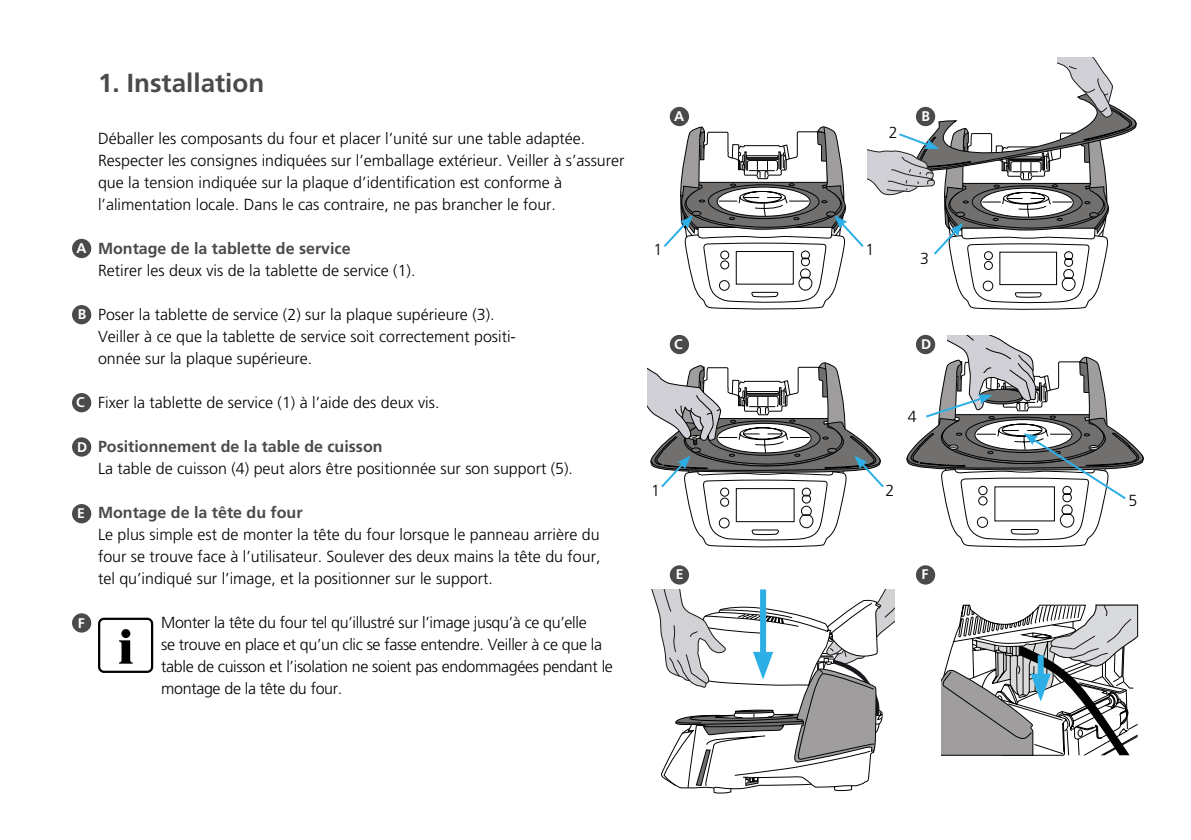
<style>
.page{position:relative;width:1191px;height:840px;background:#fff}
.page>*{position:absolute;margin:0;border:0;box-sizing:border-box;transform-origin:0 0}
.t1{font:700 26px "Frutiger";color:#4a4a49}
.t2{font:300 16px/22px "Frutiger";color:#000}
.t3{font:300 16px/22px "Frutiger";letter-spacing:-.02em;color:#000}
.t4{font:700 16px "Frutiger";color:#4a4a49}
.t5{font:700 14px "Frutiger";color:#fff}
</style>
<div class="page">
<svg style="left:647px;top:57px;width:497px;height:737px"></svg>
<div style="left:670px;top:107px;width:19px;height:19px;background:#4a4a49;border-radius:50%"></div>
<div style="left:670px;top:334px;width:19px;height:20px;background:#4a4a49;border-radius:50%"></div>
<div style="left:670px;top:565px;width:19px;height:19px;background:#4a4a49;border-radius:50%"></div>
<div style="left:916px;top:107px;width:19px;height:19px;background:#4a4a49;border-radius:50%"></div>
<div style="left:916px;top:334px;width:19px;height:20px;background:#4a4a49;border-radius:50%"></div>
<div style="left:916px;top:565px;width:19px;height:19px;background:#4a4a49;border-radius:50%"></div>
<div style="left:98px;top:617px;width:55px;height:55px;border:2px solid #000;border-radius:5px"></div>
<svg style="left:119px;top:629px;width:14px;height:34px"></svg>
<div style="left:72px;top:239px;width:19px;height:19px;background:#4a4a49;border-radius:50%"></div>
<div style="left:72px;top:305px;width:19px;height:19px;background:#4a4a49;border-radius:50%"></div>
<div style="left:72px;top:393px;width:19px;height:19px;background:#4a4a49;border-radius:50%"></div>
<div style="left:72px;top:437px;width:19px;height:19px;background:#4a4a49;border-radius:50%"></div>
<div style="left:72px;top:503px;width:19px;height:20px;background:#4a4a49;border-radius:50%"></div>
<div style="left:72px;top:613px;width:19px;height:19px;background:#4a4a49;border-radius:50%"></div>
<p class="t5" style="left:76px;top:240px;width:12px">A</p>
<p class="t5" style="left:78px;top:306px;width:10px">B</p>
<p class="t5" style="left:76px;top:394px;width:10px">C</p>
<p class="t5" style="left:77px;top:438px;width:12px">D</p>
<p class="t5" style="left:77px;top:505px;width:9px">E</p>
<p class="t5" style="left:78px;top:614px;width:8px">F</p>
<h1 class="t1" style="left:98px;top:67px;width:168px">1. Installation</h1>
<p class="t2" style="left:98px;top:127px;width:528px">Déballer les composants du four et placer l’unité sur une table adaptée.<br>Respecter les consignes indiquées sur l’emballage extérieur. Veiller à s’assurer que la tension indiquée sur la plaque d’identification est conforme à l’alimentation locale. Dans le cas contraire, ne pas brancher le four.</p>
<p class="t4" style="left:98px;top:239px;width:254px">Montage de la tablette de service</p>
<p class="t2" style="left:98px;top:259px;width:319px">Retirer les deux vis de la tablette de service (1).</p>
<p class="t2" style="left:98px;top:303px;width:419px">Poser la tablette de service (2) sur la plaque supérieure (3).<br>Veiller à ce que la tablette de service soit correctement positi&shy;onnée sur la plaque supérieure.</p>
<p class="t2" style="left:98px;top:391px;width:343px">Fixer la tablette de service (1) à l’aide des deux vis.</p>
<p class="t4" style="left:98px;top:437px;width:286px">Positionnement de la table de cuisson</p>
<p class="t2" style="left:98px;top:457px;width:476px">La table de cuisson (4) peut alors être positionnée sur son support (5).</p>
<p class="t4" style="left:98px;top:503px;width:206px">Montage de la tête du four</p>
<p class="t2" style="left:98px;top:523px;width:504px;text-align:justify">Le plus simple est de monter la tête du four lorsque le panneau arrière du four se trouve face à l’utilisateur. Soulever des deux mains la tête du four, tel qu’indiqué sur l’image, et la positionner sur le support.</p>
<p class="t3" style="left:161px;top:611px;width:453px">Monter la tête du four tel qu’illustré sur l’image jusqu’à ce qu’elle<br>se trouve en place et qu’un clic se fasse entendre. Veiller à ce que la table de cuisson et l’isolation ne soient pas endommagées pendant le montage de la tête du four.</p>
<p class="t5" style="left:674px;top:107px;width:12px">A</p>
<p class="t2" style="left:889px;top:121px;width:10px">2</p>
<p class="t5" style="left:921px;top:108px;width:10px">B</p>
<p class="t2" style="left:653px;top:239px;width:10px">1</p>
<p class="t2" style="left:865px;top:239px;width:10px">1</p>
<p class="t2" style="left:920px;top:247px;width:10px">3</p>
<p class="t5" style="left:674px;top:336px;width:10px">C</p>
<p class="t5" style="left:921px;top:336px;width:12px">D</p>
<p class="t2" style="left:907px;top:405px;width:10px">4</p>
<p class="t2" style="left:651px;top:479px;width:10px">1</p>
<p class="t2" style="left:885px;top:479px;width:10px">2</p>
<p class="t5" style="left:675px;top:566px;width:9px">E</p>
<p class="t5" style="left:921px;top:566px;width:8px">F</p>
<p class="t2" style="left:1128px;top:489px;width:10px">5</p>
</div>
